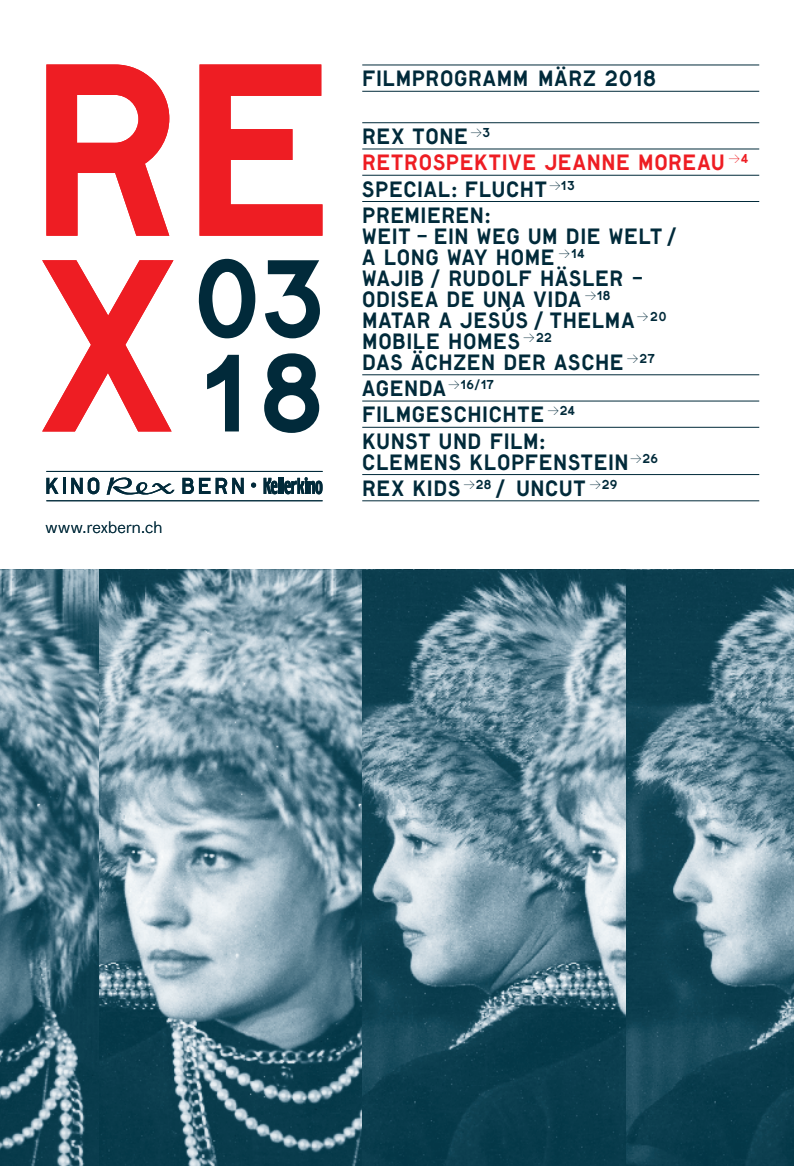
<style>
.page{position:relative;width:794px;height:1166px;background:#fff}
.page>*{position:absolute;margin:0;border:0;box-sizing:border-box;transform-origin:0 0}
.t1{font:103.95px/94.5px "Lutz Headline";color:#012a3a}
.t2{font:21px/26.2px "Lutz Headline";letter-spacing:.025em;color:#012a3a}
.t3{font:100 16.1px "F Grotesk";letter-spacing:.01em;color:#012a3a}
.s1{color:#ee1d23}
</style>
<div class="page">
<hr style="left:362px;top:65px;width:397px;height:1px;background:#012a3a">
<hr style="left:362px;top:91px;width:397px;height:1px;background:#012a3a">
<hr style="left:362px;top:122px;width:397px;height:1px;background:#012a3a">
<hr style="left:362px;top:149px;width:397px;height:1px;background:#012a3a">
<hr style="left:362px;top:175px;width:397px;height:1px;background:#012a3a">
<hr style="left:362px;top:201px;width:397px;height:1px;background:#012a3a">
<hr style="left:362px;top:374px;width:397px;height:1px;background:#012a3a">
<hr style="left:362px;top:401px;width:397px;height:1px;background:#012a3a">
<hr style="left:362px;top:427px;width:397px;height:1px;background:#012a3a">
<hr style="left:362px;top:474px;width:397px;height:1px;background:#012a3a">
<hr style="left:362px;top:500px;width:397px;height:1px;background:#012a3a">
<img style="left:0;top:569px;width:794px;height:597px">
<svg style="left:263px;top:477px;width:59px;height:17px"></svg>
<svg style="left:46px;top:478px;width:12px;height:16px"></svg>
<hr style="left:63px;top:478px;width:3px;height:16px;background:#012a3a">
<svg style="left:71px;top:477px;width:28px;height:17px"></svg>
<svg style="left:182px;top:478px;width:28px;height:16px"></svg>
<svg style="left:216px;top:478px;width:28px;height:16px"></svg>
<svg style="left:107px;top:477px;width:67px;height:18px"></svg>
<svg style="left:251px;top:483px;width:5px;height:5px"></svg>
<hr style="left:46px;top:471px;width:276px;height:1px;background:#012a3a">
<hr style="left:46px;top:500px;width:276px;height:1px;background:#012a3a">
<svg style="left:42px;top:260px;width:131px;height:171px"></svg>
<svg style="left:46px;top:64px;width:123px;height:172px"></svg>
<svg style="left:199px;top:64px;width:123px;height:172px"></svg>
<p class="t3" style="left:46px;top:516px;width:118px">www.rexbern.ch</p>
<h1 class="t1" style="left:192px;top:249px;width:138px">03<br>18</h1>
<p class="t2" style="left:362px;top:65px;width:296px">FILMPROGRAMM MÄRZ 2018</p>
<p class="t2" style="left:362px;top:123px;width:388px">REX TONE <sup>→</sup><sup>3<br></sup><span class="s1">RETROSPEKTIVE JEANNE MOREAU</span> <sup>→</sup><sup>4<br></sup>SPECIAL: FLUCHT <sup>→</sup><sup>13<br></sup>PREMIEREN:</p>
<p class="t2" style="left:362px;top:225px;width:316px;line-height:21px">WEIT – EIN WEG UM DIE WELT /<br>A LONG WAY HOME <sup>→</sup><sup>14<br></sup>WAJIB / RUDOLF HÄSLER –<br>ODISEA DE UNA VIDA <sup>→</sup><sup>18<br></sup>MATAR A JESÚS / THELMA <sup>→</sup><sup>20<br></sup>MOBILE HOMES <sup>→</sup><sup>22<br></sup>DAS ÄCHZEN DER ASCHE <sup>→</sup><sup>27</sup></p>
<p class="t2" style="left:362px;top:375px;width:215px">AGENDA <sup>→</sup><sup>16/17<br></sup>FILMGESCHICHTE <sup>→</sup><sup>24<br></sup>KUNST UND FILM:</p>
<p class="t2" style="left:362px;top:448px;width:298px">CLEMENS KLOPFENSTEIN <sup>→</sup><sup>26<br></sup>REX KIDS <sup>→</sup><sup>28</sup> / UNCUT <sup>→</sup><sup>29</sup></p>
</div>
